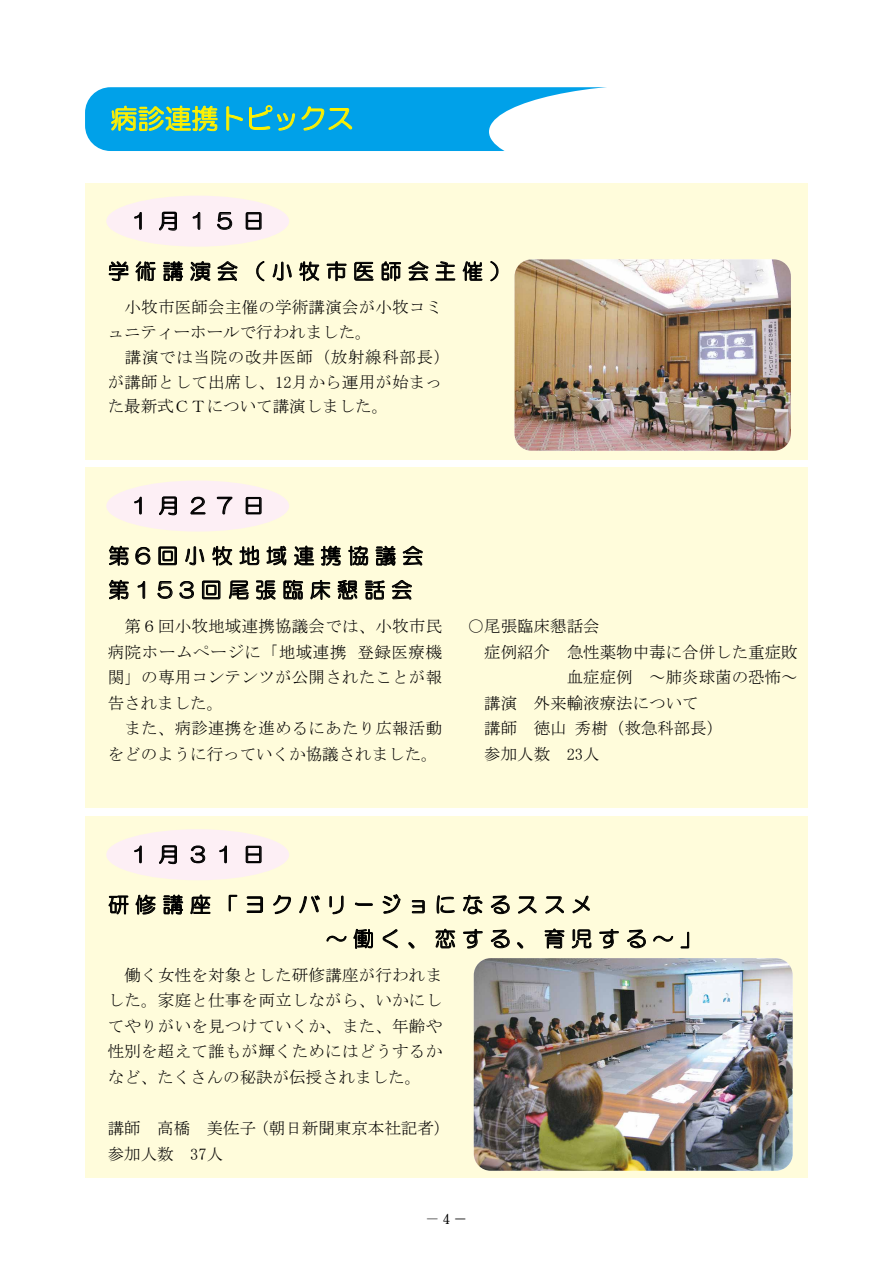
<style>
.page{position:relative;width:893px;height:1263px;background:#fff}
.page>*{position:absolute;margin:0;border:0;box-sizing:border-box;transform-origin:0 0}
.t1{font:27px "HG Maru Gothic MPRO";color:#fff100}
.t2{font:21px/34.2px "HG Maru Gothic MPRO";letter-spacing:.305em;color:#000}
.t3{font:16.5px/25.5px "MS Mincho";color:#000}
.t4{font:700 13.8px "Futo Min A101 Pro";color:#000}
.s1{font-family:"Koz Min Pro";font-weight:400}
</style>
<div class="page">
<div style="left:85px;top:816px;width:723px;height:362px;background:#fffcdb"></div>
<div style="left:85px;top:468px;width:723px;height:340px;background:#fffcdb"></div>
<div style="left:106px;top:480px;width:183px;height:51px;background:#fdeff5;border-radius:50%"></div>
<svg style="left:134px;top:496px;width:8px;height:19px"></svg>
<svg style="left:159px;top:496px;width:18px;height:19px"></svg>
<svg style="left:190px;top:496px;width:16px;height:19px"></svg>
<svg style="left:217px;top:496px;width:16px;height:19px"></svg>
<svg style="left:245px;top:497px;width:17px;height:18px"></svg>
<svg style="left:109px;top:545px;width:20px;height:21px"></svg>
<svg style="left:135px;top:547px;width:16px;height:18px"></svg>
<svg style="left:109px;top:579px;width:20px;height:21px"></svg>
<svg style="left:137px;top:581px;width:8px;height:18px"></svg>
<svg style="left:158px;top:522px;width:265px;height:78px"></svg>
<svg style="left:109px;top:895px;width:20px;height:20px"></svg>
<svg style="left:136px;top:894px;width:20px;height:21px"></svg>
<svg style="left:163px;top:894px;width:20px;height:21px"></svg>
<svg style="left:190px;top:894px;width:21px;height:20px"></svg>
<svg style="left:229px;top:895px;width:8px;height:17px"></svg>
<svg style="left:247px;top:896px;width:16px;height:17px"></svg>
<svg style="left:273px;top:895px;width:18px;height:19px"></svg>
<svg style="left:299px;top:896px;width:21px;height:17px"></svg>
<svg style="left:329px;top:895px;width:15px;height:19px"></svg>
<svg style="left:355px;top:902px;width:18px;height:4px"></svg>
<svg style="left:383px;top:894px;width:17px;height:20px"></svg>
<svg style="left:412px;top:900px;width:13px;height:13px"></svg>
<svg style="left:436px;top:895px;width:19px;height:18px"></svg>
<svg style="left:463px;top:895px;width:19px;height:19px"></svg>
<svg style="left:491px;top:895px;width:19px;height:19px"></svg>
<svg style="left:518px;top:896px;width:18px;height:18px"></svg>
<svg style="left:545px;top:896px;width:19px;height:18px"></svg>
<svg style="left:572px;top:895px;width:17px;height:18px"></svg>
<div style="left:85px;top:87px;width:723px;height:64px;background:#00a1e9;border-radius:26px"></div>
<svg style="left:111px;top:105px;width:107px;height:27px"></svg>
<svg style="left:226px;top:106px;width:17px;height:25px"></svg>
<svg style="left:249px;top:105px;width:46px;height:26px"></svg>
<svg style="left:301px;top:106px;width:51px;height:25px"></svg>
<div style="left:489px;top:84px;width:358px;height:95px;background:#fff;border-radius:50%"></div>
<div style="left:697px;top:43px;width:153px;height:134px;background:#fff"></div>
<div style="left:85px;top:183px;width:723px;height:276px;background:#fffcdb"></div>
<div style="left:106px;top:196px;width:183px;height:51px;background:#fdeff5;border-radius:50%"></div>
<svg style="left:134px;top:212px;width:8px;height:18px"></svg>
<svg style="left:159px;top:212px;width:18px;height:19px"></svg>
<svg style="left:192px;top:212px;width:8px;height:18px"></svg>
<svg style="left:217px;top:212px;width:15px;height:18px"></svg>
<svg style="left:245px;top:212px;width:17px;height:18px"></svg>
<svg style="left:109px;top:261px;width:20px;height:20px"></svg>
<svg style="left:135px;top:261px;width:21px;height:20px"></svg>
<svg style="left:163px;top:261px;width:20px;height:20px"></svg>
<svg style="left:190px;top:261px;width:20px;height:20px"></svg>
<svg style="left:218px;top:261px;width:20px;height:20px"></svg>
<svg style="left:256px;top:261px;width:8px;height:20px"></svg>
<svg style="left:273px;top:261px;width:19px;height:20px"></svg>
<svg style="left:299px;top:261px;width:20px;height:20px"></svg>
<svg style="left:326px;top:261px;width:21px;height:20px"></svg>
<svg style="left:354px;top:262px;width:20px;height:19px"></svg>
<svg style="left:381px;top:261px;width:20px;height:20px"></svg>
<svg style="left:409px;top:261px;width:20px;height:20px"></svg>
<svg style="left:435px;top:262px;width:20px;height:19px"></svg>
<svg style="left:463px;top:261px;width:20px;height:20px"></svg>
<svg style="left:490px;top:261px;width:9px;height:20px"></svg>
<div style="left:106px;top:829px;width:183px;height:51px;background:#fdeff5;border-radius:50%"></div>
<svg style="left:134px;top:845px;width:8px;height:18px"></svg>
<svg style="left:159px;top:845px;width:18px;height:19px"></svg>
<svg style="left:191px;top:845px;width:14px;height:18px"></svg>
<svg style="left:219px;top:845px;width:8px;height:18px"></svg>
<svg style="left:245px;top:845px;width:17px;height:18px"></svg>
<svg style="left:326px;top:935px;width:20px;height:7px"></svg>
<svg style="left:353px;top:929px;width:20px;height:20px"></svg>
<svg style="left:382px;top:929px;width:16px;height:19px"></svg>
<svg style="left:408px;top:942px;width:6px;height:6px"></svg>
<svg style="left:435px;top:928px;width:20px;height:21px"></svg>
<svg style="left:463px;top:929px;width:20px;height:20px"></svg>
<svg style="left:491px;top:929px;width:19px;height:19px"></svg>
<svg style="left:517px;top:942px;width:6px;height:6px"></svg>
<svg style="left:545px;top:928px;width:20px;height:21px"></svg>
<svg style="left:572px;top:929px;width:19px;height:19px"></svg>
<svg style="left:599px;top:929px;width:20px;height:20px"></svg>
<svg style="left:627px;top:929px;width:19px;height:19px"></svg>
<svg style="left:653px;top:935px;width:20px;height:7px"></svg>
<svg style="left:680px;top:932px;width:9px;height:17px"></svg>
<img style="left:514px;top:259px;width:277px;height:192px">
<img style="left:474px;top:958px;width:319px;height:213px">
<h1 class="t1" style="left:111px;top:105px;width:245px">病診連携トピックス</h1>
<p class="t2" style="left:132px;top:204px;width:134px">1月15日</p>
<p class="t2" style="left:108px;top:254px;width:404px">学術講演会（小牧市医師会主催）</p>
<p class="t3" style="left:108px;top:295px;width:336px;line-height:24.8px;text-indent:17px">小牧市医師会主催の学術講演会が小牧コミュニティーホールで行われました。</p>
<p class="t3" style="left:108px;top:344px;width:344px;line-height:24.8px;text-indent:17px">講演では当院の改井医師（放射線科部長）が講師として出席し、12月から運用が始まった最新式ＣＴについて講演しました。</p>
<p class="t2" style="left:132px;top:488px;width:134px">1月27日</p>
<p class="t2" style="left:108px;top:539px;width:316px">第6回小牧地域連携協議会第153回尾張臨床懇話会</p>
<p class="t3" style="left:108px;top:613px;width:336px;text-align:justify;text-indent:17px">第６回小牧地域連携協議会では、小牧市民病院ホームページに「地域連携 登録医療機関」の専用コンテンツが公開されたことが報告されました。</p>
<p class="t3" style="left:108px;top:715px;width:336px;text-align:right">また、病診連携を進めるにあたり広報活動をどのように行っていくか協議されました。</p>
<p class="t3" style="left:468px;top:613px;width:133px">○尾張臨床懇話会</p>
<p class="t3" style="left:484px;top:639px;width:315px">症例紹介 急性薬物中毒に合併した重症敗</p>
<p class="t3" style="left:567px;top:664px;width:232px">血症症例 ～肺炎球菌の恐怖～</p>
<p class="t3" style="left:484px;top:690px;width:216px">講演 外来輸液療法について</p>
<p class="t3" style="left:484px;top:715px;width:241px">講師 徳山秀樹（救急科部長）</p>
<p class="t3" style="left:484px;top:741px;width:117px">参加人数 23人</p>
<p class="t2" style="left:132px;top:837px;width:134px">1月31日</p>
<p class="t2" style="left:108px;top:887px;width:485px">研修講座「ヨクバリージョになるススメ</p>
<p class="t2" style="left:326px;top:921px;width:376px">～働く、恋する、育児する～」</p>
<p class="t3" style="left:108px;top:962px;width:336px;text-align:justify;text-indent:17px">働く女性を対象とした研修講座が行われました。家庭と仕事を両立しながら、いかにしてやりがいを見つけていくか、また、年齢や性別を超えて誰もが輝くためにはどうするかなど、たくさんの秘訣が伝授されました。</p>
<p class="t3" style="left:108px;top:1115px;width:344px">講師 高橋 美佐子（朝日新聞東京本社記者）参加人数 37人</p>
<p class="t4" style="left:425px;top:1208px;width:43px"><span class="s1">－</span>4－</p>
</div>
